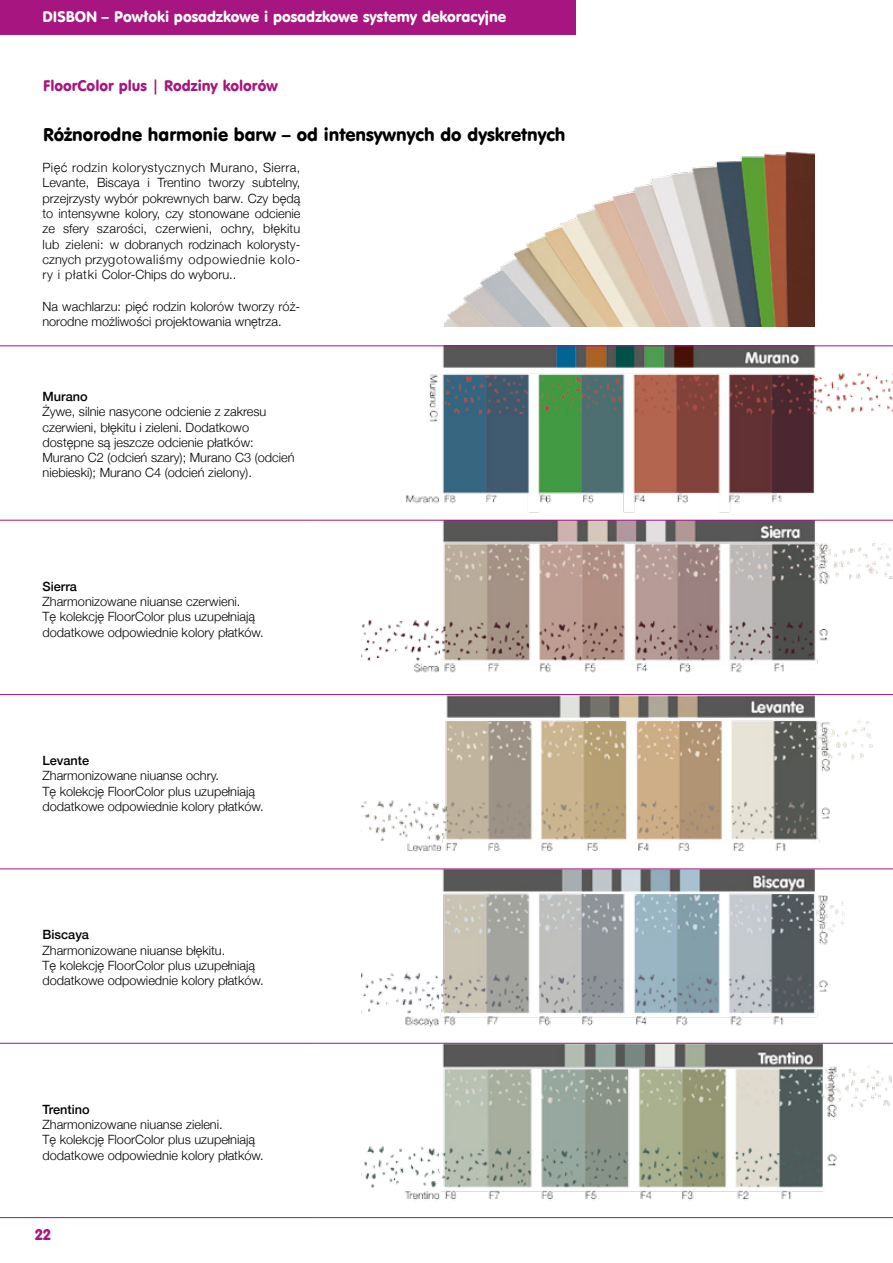
<style>
.page{position:relative;width:893px;height:1263px;background:#fff}
.page>*{position:absolute;margin:0;border:0;box-sizing:border-box;transform-origin:0 0}
.t1{font:18px "VAG Rounded EU";color:#000}
.t2{font:15px "VAG Rounded EU";color:#fff}
.t3{font:15px "VAG Rounded EU";color:#a71580}
.t4{font:300 12.75px/15.3px "Helvetica Neue";color:#000}
.t5{font:500 12.75px "Helvetica Neue";color:#000}
</style>
<div class="page">
<img style="left:361px;top:346px;width:532px;height:167px">
<img style="left:361px;top:521px;width:532px;height:152px">
<img style="left:361px;top:696px;width:512px;height:156px">
<img style="left:361px;top:869px;width:532px;height:158px">
<img style="left:361px;top:1044px;width:531px;height:157px">
<img style="left:445px;top:151px;width:370px;height:175px">
<hr style="left:0;top:345px;width:319px;height:1px;background:#a71580">
<hr style="left:0;top:520px;width:319px;height:1px;background:#a71580">
<hr style="left:0;top:694px;width:319px;height:1px;background:#a71580">
<hr style="left:0;top:868px;width:319px;height:1px;background:#a71580">
<hr style="left:0;top:1043px;width:319px;height:1px;background:#a71580">
<hr style="left:0;top:1217px;width:319px;height:1px;background:#a71580">
<hr style="left:319px;top:345px;width:574px;height:1px;background:#a71580">
<hr style="left:319px;top:520px;width:574px;height:1px;background:#a71580">
<hr style="left:319px;top:694px;width:574px;height:1px;background:#a71580">
<hr style="left:319px;top:868px;width:574px;height:1px;background:#a71580">
<hr style="left:319px;top:1043px;width:574px;height:1px;background:#a71580">
<hr style="left:319px;top:1217px;width:574px;height:1px;background:#a71580">
<div style="left:0;top:0;width:576px;height:35px;background:#a71580"></div>
<p class="t2" style="left:43px;top:8px;width:465px">DISBON – Powłoki posadzkowe i posadzkowe systemy dekoracyjne</p>
<p class="t3" style="left:43px;top:76px;width:236px">FloorColor plus | Rodziny kolorów</p>
<h1 class="t1" style="left:43px;top:123px;width:524px">Różnorodne harmonie barw – od intensywnych do dyskretnych</h1>
<p class="t4" style="left:43px;top:159px;width:259px;text-align:justify">Pięć rodzin kolorystycznych Murano, Sierra, Levante, Biscaya i Trentino tworzy subtelny, przejrzysty wybór pokrewnych barw. Czy będą to intensywne kolory, czy stonowane odcienie ze sfery szarości, czerwieni, ochry, błękitu lub zieleni: w dobranych rodzinach kolorysty&shy;cznych przygotowaliśmy odpowiednie kolo&shy;ry i płatki Color-Chips do wyboru..</p>
<p class="t4" style="left:42px;top:298px;width:259px">Na wachlarzu: pięć rodzin kolorów tworzy róż&shy;norodne możliwości projektowania wnętrza.</p>
<p class="t5" style="left:43px;top:386px;width:47px">Murano</p>
<p class="t4" style="left:43px;top:403px;width:254px">Żywe, silnie nasycone odcienie z zakresu czerwieni, błękitu i zieleni. Dodatkowo dostępne są jeszcze odcienie płatków:<br>Murano C2 (odcień szary); Murano C3 (odcień niebieski); Murano C4 (odcień zielony).</p>
<p class="t5" style="left:43px;top:576px;width:36px">Sierra</p>
<p class="t4" style="left:43px;top:593px;width:223px">Zharmonizowane niuanse czerwieni.<br>Tę kolekcję FloorColor plus uzupełniają dodatkowe odpowiednie kolory płatków.</p>
<p class="t5" style="left:43px;top:750px;width:48px">Levante</p>
<p class="t4" style="left:43px;top:767px;width:223px">Zharmonizowane niuanse ochry.<br>Tę kolekcję FloorColor plus uzupełniają dodatkowe odpowiednie kolory płatków.</p>
<p class="t5" style="left:43px;top:924px;width:48px">Biscaya</p>
<p class="t4" style="left:43px;top:941px;width:223px">Zharmonizowane niuanse błękitu.<br>Tę kolekcję FloorColor plus uzupełniają dodatkowe odpowiednie kolory płatków.</p>
<p class="t5" style="left:43px;top:1099px;width:49px">Trentino</p>
<p class="t4" style="left:43px;top:1116px;width:223px">Zharmonizowane niuanse zieleni.<br>Tę kolekcję FloorColor plus uzupełniają dodatkowe odpowiednie kolory płatków.</p>
<p class="t3" style="left:35px;top:1226px;width:17px">22</p>
</div>
